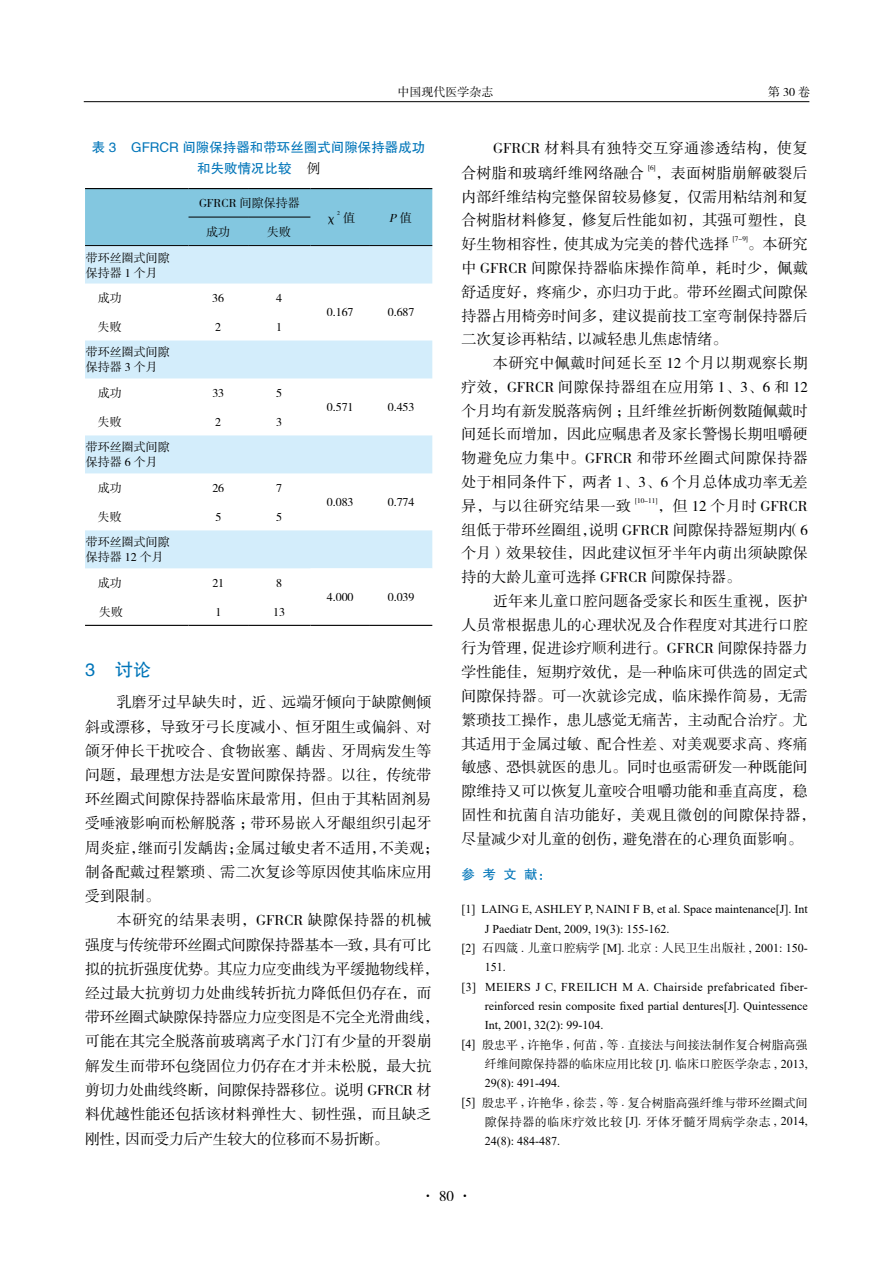
<style>
.page{position:relative;width:893px;height:1263px;background:#fff}
.page>*{position:absolute;margin:0;border:0;box-sizing:border-box;transform-origin:0 0}
.t1{font:18px "FZHTK GBK1 0";color:#0075b9}
.t2{font:15px/23.7px "FZSSK GBK1 0";letter-spacing:.005em;color:#000}
.t3{font:13.5px/21px "FZHTK GBK1 0";color:#0075b9;text-align:center}
.t4{font:12px "Times New Roman";letter-spacing:.005em;color:#000}
.t5{font:12px/15px "FZSSK GBK1 0";color:#000}
.t6{font:12px/19.2px "FZSSK GBK1 0";letter-spacing:.025em;color:#000;text-align:right}
.t7{font:12px "Times New Roman";letter-spacing:.03em;color:#000}
.t8{font:italic 12px "FZSSK GBK1 0";color:#000}
.t9{font:7.2px "FZSSK GBK1 0";color:#000}
.t10{font:5.85px "FZSSK GBK1 0";color:#000}
.s1{font-family:"FZSSK GBK1 0";color:#000}
.s2{font-style:normal}
.s3{font-family:"FZSSK GBK1 0"}
.s4{font-family:"Times New Roman"}
</style>
<div class="page">
<hr style="left:84px;top:101px;width:725px;height:1px;background:#000">
<div style="left:85px;top:189px;width:347px;height:56px;background:#83c7e0"></div>
<svg style="left:85px;top:246px;width:347px;height:322px"></svg>
<svg style="left:85px;top:568px;width:347px;height:57px"></svg>
<hr style="left:189px;top:217px;width:59px;height:1px;background:#000">
<hr style="left:248px;top:217px;width:62px;height:1px;background:#000">
<hr style="left:189px;top:188px;width:59px;height:1px;background:#000">
<hr style="left:248px;top:188px;width:62px;height:1px;background:#000">
<hr style="left:189px;top:245px;width:59px;height:1px;background:#000">
<hr style="left:248px;top:245px;width:62px;height:1px;background:#000">
<hr style="left:310px;top:188px;width:60px;height:1px;background:#000">
<hr style="left:310px;top:245px;width:60px;height:1px;background:#000">
<hr style="left:370px;top:188px;width:62px;height:1px;background:#000">
<hr style="left:370px;top:245px;width:62px;height:1px;background:#000">
<hr style="left:85px;top:188px;width:104px;height:1px;background:#000">
<hr style="left:85px;top:245px;width:104px;height:1px;background:#000">
<hr style="left:85px;top:625px;width:104px;height:1px;background:#000">
<hr style="left:189px;top:625px;width:59px;height:1px;background:#000">
<hr style="left:248px;top:625px;width:62px;height:1px;background:#000">
<hr style="left:310px;top:625px;width:60px;height:1px;background:#000">
<hr style="left:370px;top:625px;width:62px;height:1px;background:#000">
<p class="t5" style="left:397px;top:85px;width:97px">中国现代医学杂志</p>
<p class="t5" style="left:768px;top:85px;width:43px">第30卷</p>
<p class="t3" style="left:92px;top:137px;width:335px">表 3 GFRCR 间隙保持器和带环丝圈式间隙保持器成功和失败情况比较 <span class="s1">例</span></p>
<p class="t5" style="left:199px;top:196px;width:102px">GFRCR 间隙保持器</p>
<p class="t5" style="left:325px;top:211px;width:13px">χ</p>
<p class="t10" style="left:337px;top:210px;width:4px">2</p>
<p class="t5" style="left:343px;top:211px;width:13px">值</p>
<p class="t8" style="left:389px;top:211px;width:24px">P<span class="s2">值</span></p>
<p class="t5" style="left:206px;top:225px;width:25px">成功</p>
<p class="t5" style="left:267px;top:225px;width:25px">失败</p>
<p class="t5" style="left:86px;top:250px;width:85px">带环丝圈式间隙保持器 1 个月</p>
<p class="t5" style="left:98px;top:291px;width:25px">成功</p>
<p class="t5" style="left:212px;top:291px;width:13px">36</p>
<p class="t5" style="left:276px;top:291px;width:7px">4</p>
<p class="t5" style="left:98px;top:320px;width:25px">失败</p>
<p class="t5" style="left:215px;top:320px;width:7px">2</p>
<p class="t5" style="left:276px;top:320px;width:7px">1</p>
<p class="t5" style="left:86px;top:345px;width:85px">带环丝圈式间隙保持器 3 个月</p>
<p class="t5" style="left:98px;top:386px;width:25px">成功</p>
<p class="t5" style="left:212px;top:386px;width:13px">33</p>
<p class="t5" style="left:276px;top:386px;width:7px">5</p>
<p class="t5" style="left:98px;top:415px;width:25px">失败</p>
<p class="t5" style="left:215px;top:415px;width:7px">2</p>
<p class="t5" style="left:276px;top:415px;width:7px">3</p>
<p class="t5" style="left:86px;top:440px;width:85px">带环丝圈式间隙保持器 6 个月</p>
<p class="t5" style="left:98px;top:481px;width:25px">成功</p>
<p class="t5" style="left:212px;top:481px;width:13px">26</p>
<p class="t5" style="left:276px;top:481px;width:7px">7</p>
<p class="t5" style="left:98px;top:510px;width:25px">失败</p>
<p class="t5" style="left:215px;top:510px;width:7px">5</p>
<p class="t5" style="left:276px;top:510px;width:7px">5</p>
<p class="t5" style="left:86px;top:535px;width:85px">带环丝圈式间隙保持器 12 个月</p>
<p class="t5" style="left:98px;top:576px;width:25px">成功</p>
<p class="t5" style="left:212px;top:576px;width:13px">21</p>
<p class="t5" style="left:276px;top:576px;width:7px">8</p>
<p class="t5" style="left:99px;top:605px;width:25px">失败</p>
<p class="t5" style="left:215px;top:605px;width:7px">1</p>
<p class="t5" style="left:273px;top:605px;width:13px">13</p>
<p class="t5" style="left:327px;top:305px;width:28px">0.167</p>
<p class="t5" style="left:388px;top:305px;width:28px">0.687</p>
<p class="t5" style="left:327px;top:400px;width:28px">0.571</p>
<p class="t5" style="left:388px;top:400px;width:28px">0.453</p>
<p class="t5" style="left:327px;top:495px;width:28px">0.083</p>
<p class="t5" style="left:388px;top:495px;width:28px">0.774</p>
<p class="t5" style="left:327px;top:590px;width:28px">4.000</p>
<p class="t5" style="left:388px;top:590px;width:28px">0.039</p>
<p class="t1" style="left:85px;top:660px;width:67px">3 讨论</p>
<p class="t2" style="left:85px;top:691px;width:356px;line-height:24.2px;text-indent:32px">乳磨牙过早缺失时，近、远端牙倾向于缺隙侧倾斜或漂移，导致牙弓长度减小、恒牙阻生或偏斜、对颌牙伸长干扰咬合、食物嵌塞、龋齿、牙周病发生等问题，最理想方法是安置间隙保持器。以往，传统带环丝圈式间隙保持器临床最常用，但由于其粘固剂易受唾液影响而松解脱落；带环易嵌入牙龈组织引起牙周炎症，继而引发龋齿；金属过敏史者不适用，不美观；制备配戴过程繁琐、需二次复诊等原因使其临床应用受到限制。</p>
<p class="t2" style="left:85px;top:909px;width:356px;line-height:24.3px;text-indent:32px">本研究的结果表明，GFRCR 缺隙保持器的机械强度与传统带环丝圈式间隙保持器基本一致，具有可比拟的抗折强度优势。其应力应变曲线为平缓抛物线样，经过最大抗剪切力处曲线转折抗力降低但仍存在，而带环丝圈式缺隙保持器应力应变图是不完全光滑曲线，可能在其完全脱落前玻璃离子水门汀有少量的开裂崩解发生而带环包绕固位力仍存在才并未松脱，最大抗剪切力处曲线终断，间隙保持器移位。说明 GFRCR 材料优越性能还包括该材料弹性大、韧性强，而且缺乏刚性，因而受力后产生较大的位移而不易折断。</p>
<p class="t2" style="left:461px;top:136px;width:348px;line-height:24.8px;text-indent:32px">GFRCR 材料具有独特交互穿通渗透结构，使复合树脂和玻璃纤维网络融合</p>
<p class="t9" style="left:648px;top:164px;width:9px">[6]</p>
<p class="t2" style="left:461px;top:162px;width:348px;text-align:justify;text-indent:194px">，表面树脂崩解破裂后内部纤维结构完整保留较易修复，仅需用粘结剂和复合树脂材料修复，修复后性能如初，其强可塑性，良好生物相容性，使其成为完美的替代选择</p>
<p class="t9" style="left:733px;top:235px;width:17px">[7-9]</p>
<p class="t2" style="left:461px;top:233px;width:348px;text-align:justify;text-indent:287px">。本研究中 GFRCR 间隙保持器临床操作简单，耗时少，佩戴舒适度好，疼痛少，亦归功于此。带环丝圈式间隙保持器占用椅旁时间多，建议提前技工室弯制保持器后二次复诊再粘结，以减轻患儿焦虑情绪。</p>
<p class="t2" style="left:461px;top:352px;width:348px;text-align:justify;text-indent:32px">本研究中佩戴时间延长至 12 个月以期观察长期疗效，GFRCR 间隙保持器组在应用第 1、3、6 和 12个月均有新发脱落病例；且纤维丝折断例数随佩戴时间延长而增加，因此应嘱患者及家长警惕长期咀嚼硬物避免应力集中。GFRCR 和带环丝圈式间隙保持器处于相同条件下，两者 1、3、6 个月总体成功率无差异，与以往研究结果一致</p>
<p class="t9" style="left:635px;top:497px;width:24px">[10-11]</p>
<p class="t2" style="left:461px;top:495px;width:348px;text-align:justify;text-indent:196px">，但 12 个月时 GFRCR组低于带环丝圈组，说明 GFRCR 间隙保持器短期内（6个月）效果较佳，因此建议恒牙半年内萌出须缺隙保持的大龄儿童可选择 GFRCR 间隙保持器。</p>
<p class="t2" style="left:461px;top:590px;width:356px;text-indent:32px">近年来儿童口腔问题备受家长和医生重视，医护人员常根据患儿的心理状况及合作程度对其进行口腔行为管理，促进诊疗顺利进行。GFRCR 间隙保持器力学性能佳，短期疗效优，是一种临床可供选的固定式间隙保持器。可一次就诊完成，临床操作简易，无需繁琐技工操作，患儿感觉无痛苦，主动配合治疗。尤其适用于金属过敏、配合性差、对美观要求高、疼痛敏感、恐惧就医的患儿。同时也亟需研发一种既能间隙维持又可以恢复儿童咬合咀嚼功能和垂直高度，稳固性和抗菌自洁功能好，美观且微创的间隙保持器，尽量减少对儿童的创伤，避免潜在的心理负面影响。</p>
<p class="t3" style="left:461px;top:864px;width:91px">参 考 文 献：</p>
<p class="t4" style="left:461px;top:901px;width:348px">[1] LAING E, ASHLEY P, NAINI F B, et al. Space maintenance[J]. Int</p>
<p class="t4" style="left:485px;top:920px;width:186px">J Paediatr Dent, 2009, 19(3): 155-162.</p>
<p class="t4" style="left:461px;top:939px;width:348px">[2] <span class="s3">石四箴</span> . <span class="s3">儿童口腔病学</span> [M]. <span class="s3">北京</span> : <span class="s3">人民卫生出版社</span> , 2001: 150-</p>
<p class="t4" style="left:485px;top:959px;width:22px">151.</p>
<p class="t7" style="left:461px;top:978px;width:348px">[3] MEIERS J C, FREILICH M A. Chairside prefabricated fiber-</p>
<p class="t4" style="left:485px;top:997px;width:325px">reinforced resin composite fixed partial dentures[J]. Quintessence</p>
<p class="t4" style="left:485px;top:1017px;width:120px">Int, 2001, 32(2): 99-104.</p>
<p class="t5" style="left:461px;top:1036px;width:348px;line-height:19.2px;text-align:right"><span class="s4">[4]</span> 殷忠平 <span class="s4">,</span> 许艳华 <span class="s4">,</span> 何苗 <span class="s4">,</span> 等 <span class="s4">.</span> 直接法与间接法制作复合树脂高强纤维间隙保持器的临床应用比较 <span class="s4">[J].</span> 临床口腔医学杂志 <span class="s4">, 2013,</span></p>
<p class="t4" style="left:485px;top:1074px;width:77px">29(8): 491-494.</p>
<p class="t6" style="left:461px;top:1093px;width:348px"><span class="s4">[5]</span> 殷忠平 <span class="s4">,</span> 许艳华 <span class="s4">,</span> 徐芸 <span class="s4">,</span> 等 <span class="s4">.</span> 复合树脂高强纤维与带环丝圈式间隙保持器的临床疗效比较 <span class="s4">[J].</span> 牙体牙髓牙周病学杂志 <span class="s4">, 2014,</span></p>
<p class="t4" style="left:485px;top:1133px;width:77px">24(8): 484-487.</p>
<p class="t2" style="left:420px;top:1184px;width:54px">· 80 ·</p>
</div>
